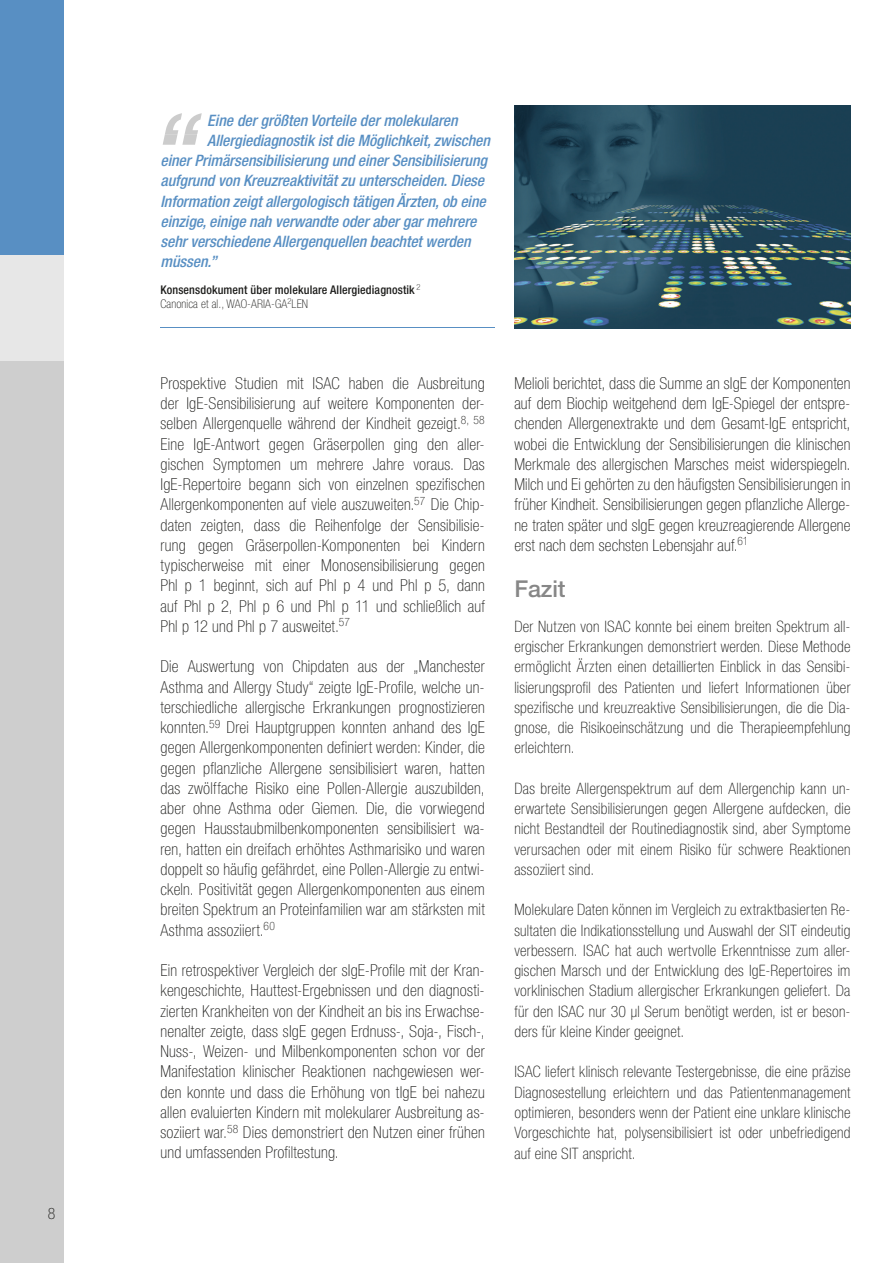
<style>
.page{position:relative;width:893px;height:1263px;background:#fff}
.page>*{position:absolute;margin:0;border:0;box-sizing:border-box;transform-origin:0 0}
.t1{font:500 23.25px "Helvetica Neue LT Std";letter-spacing:-.005em;color:#878787}
.t2{font:100 condensed 16.5px/20.2px "Helvetica Neue LT Std";letter-spacing:.015em;color:#1d1d1b;text-align:justify}
.t3{font:100 condensed 15.75px/20.2px "Helvetica Neue LT Std";letter-spacing:.015em;color:#1d1d1b;text-align:justify}
.t4{font:italic 500 condensed 15.75px/20.2px "Helvetica Neue LT Std";letter-spacing:-.005em;color:#588fc3}
.t5{font:italic 500 condensed 15.75px "Helvetica Neue LT Std";letter-spacing:-.005em;color:#47749d}
.t6{font:500 condensed 12px/14.4px "Helvetica Neue LT Std";letter-spacing:.01em;color:#1d1d1b}
.s1{font-weight:100}
</style>
<div class="page">
<div style="left:0;top:0;width:64px;height:255px;background:#588fc3"></div>
<div style="left:0;top:255px;width:64px;height:106px;background:#e7e7e7"></div>
<div style="left:0;top:361px;width:64px;height:902px;background:#cecece"></div>
<img style="left:515px;top:105px;width:335px;height:223px">
<hr style="left:160px;top:327px;width:335px;height:1px;background:#588fc3">
<svg style="left:163px;top:113px;width:39px;height:32px"></svg>
<p class="t3" style="left:48px;top:1203px;width:9px">8</p>
<p class="t4" style="left:207px;top:110px;width:252px">Eine der größten Vorteile der molekularen</p>
<p class="t4" style="left:160px;top:151px;width:328px">einer Primärsensibilisierung und einer Sensibilisierung aufgrund von Kreuzreaktivität zu unterscheiden. Diese Information zeigt allergologisch tätigen Ärzten, ob eine einzige, einige nah verwandte oder aber gar mehrere sehr verschiedene Allergenquellen beachtet werden müssen.”</p>
<p class="t6" style="left:160px;top:282px;width:262px">Konsensdokument über molekulare Allergiediagnostik <sup>2<br></sup><span class="s1">Canonica et al., WAO-ARIA-GA</span><sup>2</sup><span class="s1">LEN</span></p>
<p class="t5" style="left:207px;top:131px;width:284px">Allergiediagnostik ist die Möglichkeit, zwischen</p>
<p class="t2" style="left:160px;top:373px;width:326px">Prospektive Studien mit ISAC haben die Ausbreitung der IgE-Sensibilisierung auf weitere Komponenten der&shy;selben Allergenquelle während der Kindheit gezeigt.<sup>8,</sup> <sup>58<br></sup>Eine IgE-Antwort gegen Gräserpollen ging den aller&shy;gischen Symptomen um mehrere Jahre voraus. Das IgE-Repertoire begann sich von einzelnen spezifischen Allergenkomponenten auf viele auszuweiten.<sup>57</sup> Die Chip&shy;daten zeigten, dass die Reihenfolge der Sensibilisie&shy;rung gegen Gräserpollen-Komponenten bei Kindern typischerweise mit einer Monosensibilisierung gegen Phl p 1 beginnt, sich auf Phl p 4 und Phl p 5, dann auf Phl p 2, Phl p 6 und Phl p 11 und schließlich auf Phl p 12 und Phl p 7 ausweitet.<sup>57</sup></p>
<p class="t2" style="left:160px;top:656px;width:326px">Die Auswertung von Chipdaten aus der „Manchester Asthma and Allergy Study“ zeigte IgE-Profile, welche un&shy;terschiedliche allergische Erkrankungen prognostizieren konnten.<sup>59</sup> Drei Hauptgruppen konnten anhand des IgE gegen Allergenkomponenten definiert werden: Kinder, die gegen pflanzliche Allergene sensibilisiert waren, hatten das zwölffache Risiko eine Pollen-Allergie auszubilden, aber ohne Asthma oder Giemen. Die, die vorwiegend gegen Hausstaubmilbenkomponenten sensibilisiert wa&shy;ren, hatten ein dreifach erhöhtes Asthmarisiko und waren doppelt so häufig gefährdet, eine Pollen-Allergie zu entwi&shy;ckeln. Positivität gegen Allergenkomponenten aus einem breiten Spektrum an Proteinfamilien war am stärksten mit Asthma assoziiert.<sup>60</sup></p>
<p class="t2" style="left:160px;top:960px;width:326px">Ein retrospektiver Vergleich der sIgE-Profile mit der Kran&shy;kengeschichte, Hauttest-Ergebnissen und den diagnosti&shy;zierten Krankheiten von der Kindheit an bis ins Erwachse&shy;nenalter zeigte, dass sIgE gegen Erdnuss-, Soja-, Fisch-, Nuss-, Weizen- und Milbenkomponenten schon vor der Manifestation klinischer Reaktionen nachgewiesen wer&shy;den konnte und dass die Erhöhung von tIgE bei nahezu allen evaluierten Kindern mit molekularer Ausbreitung as&shy;soziiert war.<sup>58</sup> Dies demonstriert den Nutzen einer frühen und umfassenden Profiltestung.</p>
<p class="t2" style="left:514px;top:373px;width:338px">Melioli berichtet, dass die Summe an sIgE der Kom ponenten auf dem Biochip weitgehend dem IgE-Spiegel der entspre&shy;chenden Allergenextrakte und dem Gesamt-IgE entspricht, wobei die Entwicklung der Sensibilisierungen die klinischen Merkmale des allergischen Marsches meist widerspiegeln.<br>Milch und Ei gehörten zu den häufigsten Sen sibilisierungen in früher Kindheit. Sensibilisierungen gegen pflanzliche Allerge&shy;ne traten später und sIgE gegen kreuz reagierende Allergene erst nach dem sechsten Lebensjahr auf.<sup>61</sup></p>
<h1 class="t1" style="left:514px;top:575px;width:53px">Fazit</h1>
<p class="t3" style="left:514px;top:616px;width:338px">Der Nutzen von ISAC konnte bei einem breiten Spektrum all&shy;ergischer Erkrankungen demonstriert werden. Diese Methode ermöglicht Ärzten einen detaillierten Einblick in das Sensibi&shy;lisierungsprofil des Patienten und liefert Informationen über spezifische und kreuzreaktive Sensibilisierungen, die die Dia&shy;gnose, die Risikoeinschätzung und die Therapieempfehlung erleichtern.</p>
<p class="t3" style="left:514px;top:778px;width:338px">Das breite Allergenspektrum auf dem Allergenchip kann un&shy;erwartete Sensibilisierungen gegen Allergene aufdecken, die nicht Bestandteil der Routinediagnostik sind, aber Symptome verursachen oder mit einem Risiko für schwere Reaktionen assoziiert sind.</p>
<p class="t3" style="left:514px;top:900px;width:338px">Molekulare Daten können im Vergleich zu extraktbasierten Re&shy;sultaten die Indikationsstellung und Auswahl der SIT eindeutig verbessern. ISAC hat auch wertvolle Erkenntnisse zum aller&shy;gischen Marsch und der Entwicklung des IgE-Repertoires im vorklinischen Stadium allergischer Erkrankungen geliefert. Da für den ISAC nur 30 μl Serum benötigt werden, ist er beson&shy;ders für kleine Kinder geeignet.</p>
<p class="t3" style="left:514px;top:1062px;width:338px">ISAC liefert klinisch relevante Testergebnisse, die eine präzise Diagnosestellung erleichtern und das Patientenmanagement optimieren, besonders wenn der Patient eine unklare klinische Vorgeschichte hat, polysensibilisiert ist oder unbefriedigend auf eine SIT anspricht.</p>
</div>
